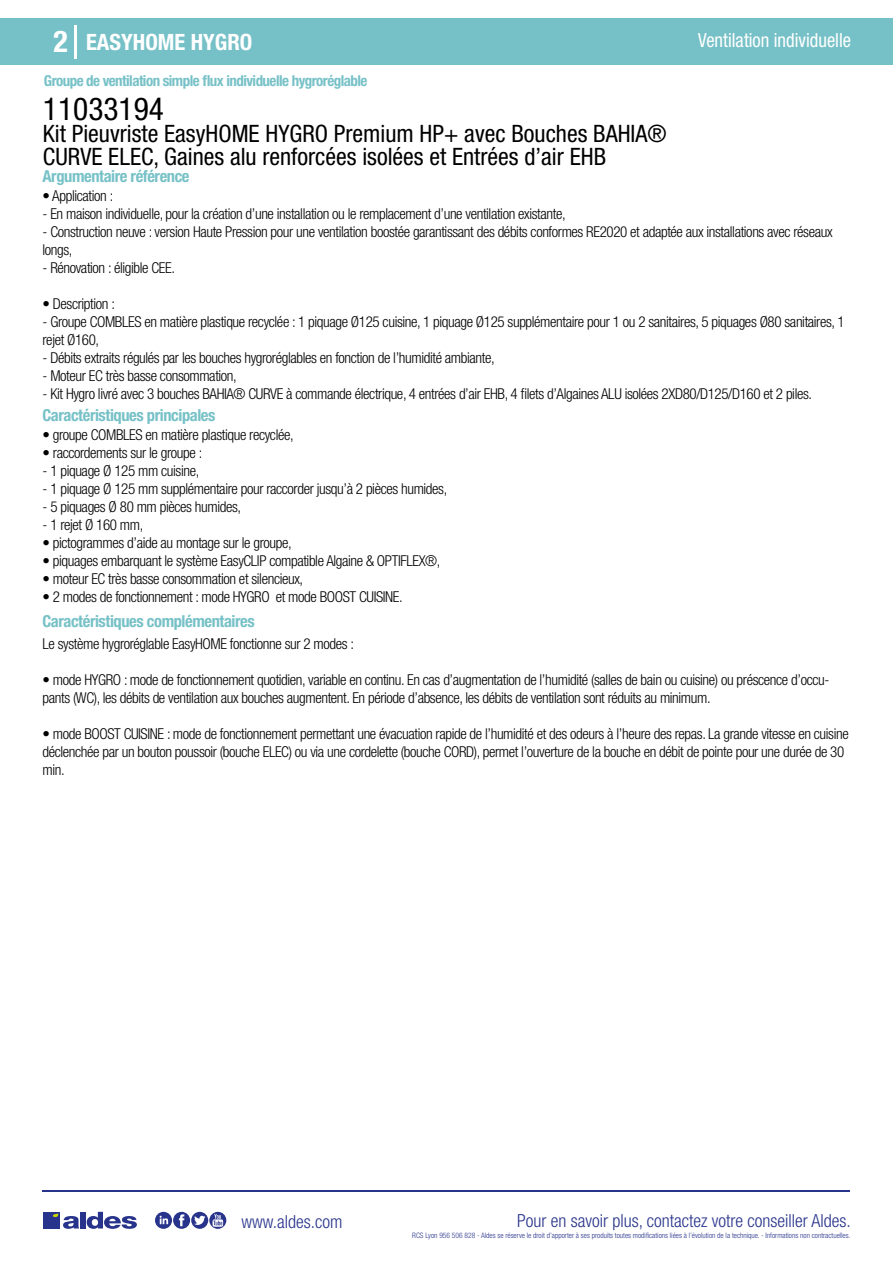
<style>
.page{position:relative;width:893px;height:1263px;background:#fff}
.page>*{position:absolute;margin:0;border:0;box-sizing:border-box;transform-origin:0 0}
.t1{font:condensed 31.5px "Helvetica Neue LT Std";color:#000}
.t2{font:700 condensed 30px "Helvetica Neue LT Std";color:#fff}
.t3{font:condensed 24px/22.5px "Helvetica Neue LT Std";color:#000}
.t4{font:700 condensed 22.5px "Helvetica Neue LT Std";color:#fff}
.t5{font:condensed 19.5px "Helvetica Neue LT Std";color:#fff;scale:.95 1}
.t6{font:300 condensed 18px "Helvetica Neue";color:#28348b}
.t7{font:700 condensed 16.5px "Helvetica Neue LT Std";letter-spacing:-.025em;color:#76c1c7}
.t8{font:300 condensed 15px/18px "Helvetica Neue LT Std";letter-spacing:-.025em;color:#000}
.t9{font:700 condensed 15px "Helvetica Neue LT Std";letter-spacing:-.035em;color:#76c1c7}
.t10{font:300 condensed 7.5px "Helvetica Neue";color:#28348b}
</style>
<div class="page">
<div style="left:0;top:18px;width:893px;height:46px;background:#76c1c7"></div>
<hr style="left:74px;top:25px;width:2px;height:33px;background:#fff">
<hr style="left:43px;top:1190px;width:807px;height:1px;background:#28348b">
<svg style="left:155px;top:1212px;width:71px;height:17px"></svg>
<div style="left:43px;top:1212px;width:17px;height:16px;background:#28348b"></div>
<div style="left:80px;top:1212px;width:6px;height:16px;background:#28348b"></div>
<svg style="left:87px;top:1212px;width:50px;height:17px"></svg>
<svg style="left:53px;top:1213px;width:26px;height:16px"></svg>
<h2 class="t2" style="left:54px;top:24px;width:16px">2</h2>
<h3 class="t4" style="left:86px;top:28px;width:168px">EASYHOME HYGRO</h3>
<h3 class="t5" style="left:698px;top:29px;width:162px">Ventilation individuelle</h3>
<p class="t9" style="left:44px;top:71px;width:325px">Groupe de ventilation simple flux individuelle hygroréglable</p>
<h1 class="t1" style="left:43px;top:91px;width:122px">11033194</h1>
<h3 class="t3" style="left:43px;top:123px;width:625px">Kit Pieuvriste EasyHOME HYGRO Premium HP+ avec Bouches BAHIA®<br>CURVE ELEC, Gaines alu renforcées isolées et Entrées d’air EHB</h3>
<p class="t7" style="left:43px;top:166px;width:149px">Argumentaire référence</p>
<p class="t8" style="left:43px;top:187px;width:72px">• Application :</p>
<p class="t8" style="left:43px;top:205px;width:525px">- En maison individuelle, pour la création d’une installation ou le remplacement d’une ventilation existante,</p>
<p class="t8" style="left:43px;top:223px;width:792px">- Construction neuve : version Haute Pression pour une ventilation boostée garantissant des débits conformes RE2020 et adaptée aux installations avec réseaux longs,</p>
<p class="t8" style="left:43px;top:259px;width:134px">- Rénovation : éligible CEE.</p>
<p class="t8" style="left:43px;top:295px;width:74px">• Description :</p>
<p class="t8" style="left:43px;top:313px;width:804px">- Groupe COMBLES en matière plastique recyclée : 1 piquage Ø125 cuisine, 1 piquage Ø125 supplémentaire pour 1 ou 2 sanitaires, 5 piquages Ø80 sanitaires, 1 rejet Ø160,</p>
<p class="t8" style="left:43px;top:349px;width:454px">- Débits extraits régulés par les bouches hygroréglables en fonction de l’humidité ambiante,</p>
<p class="t8" style="left:43px;top:367px;width:196px">- Moteur EC très basse consommation,</p>
<p class="t8" style="left:43px;top:385px;width:771px">- Kit Hygro livré avec 3 bouches BAHIA® CURVE à commande électrique, 4 entrées d’air EHB, 4 filets d’Algaines ALU isolées 2XD80/D125/D160 et 2 piles.</p>
<p class="t7" style="left:43px;top:405px;width:174px">Caractéristiques principales</p>
<p class="t8" style="left:43px;top:426px;width:253px">• groupe COMBLES en matière plastique recyclée,</p>
<p class="t8" style="left:43px;top:444px;width:161px">• raccordements sur le groupe :</p>
<p class="t8" style="left:43px;top:462px;width:158px">- 1 piquage Ø 125 mm cuisine,</p>
<p class="t8" style="left:43px;top:480px;width:406px">- 1 piquage Ø 125 mm supplémentaire pour raccorder jusqu’à 2 pièces humides,</p>
<p class="t8" style="left:43px;top:498px;width:200px">- 5 piquages Ø 80 mm pièces humides,</p>
<p class="t8" style="left:43px;top:516px;width:102px">- 1 rejet Ø 160 mm,</p>
<p class="t8" style="left:43px;top:534px;width:251px">• pictogrammes d’aide au montage sur le groupe,</p>
<p class="t8" style="left:43px;top:552px;width:399px">• piquages embarquant le système EasyCLIP compatible Algaine &amp; OPTIFLEX®,</p>
<p class="t8" style="left:43px;top:570px;width:262px">• moteur EC très basse consommation et silencieux,</p>
<p class="t8" style="left:43px;top:588px;width:362px">• 2 modes de fonctionnement : mode HYGRO et mode BOOST CUISINE.</p>
<p class="t7" style="left:43px;top:611px;width:214px">Caractéristiques complémentaires</p>
<p class="t8" style="left:43px;top:635px;width:313px">Le système hygroréglable EasyHOME fonctionne sur 2 modes :</p>
<p class="t8" style="left:43px;top:671px;width:788px">• mode HYGRO : mode de fonctionnement quotidien, variable en continu. En cas d’augmentation de l’humidité (salles de bain ou cuisine) ou préscence d’occu&shy;pants (WC), les débits de ventilation aux bouches augmentent. En période d’absence, les débits de ventilation sont réduits au minimum.</p>
<p class="t8" style="left:43px;top:725px;width:808px">• mode BOOST CUISINE : mode de fonctionnement permettant une évacuation rapide de l’humidité et des odeurs à l’heure des repas. La grande vitesse en cuisine déclenchée par un bouton poussoir (bouche ELEC) ou via une cordelette (bouche CORD), permet l’ouverture de la bouche en débit de pointe pour une durée de 30 min.</p>
<p class="t6" style="left:241px;top:1211px;width:102px">www.aldes.com</p>
<p class="t6" style="left:517px;top:1211px;width:335px">Pour en savoir plus, contactez votre conseiller Aldes.</p>
<p class="t10" style="left:412px;top:1230px;width:440px">RCS Lyon 956 506 828 - Aldes se réserve le droit d’apporter à ses produits toutes modifications liées à l’évolution de la technique. - Informations non contractuelles.</p>
</div>
